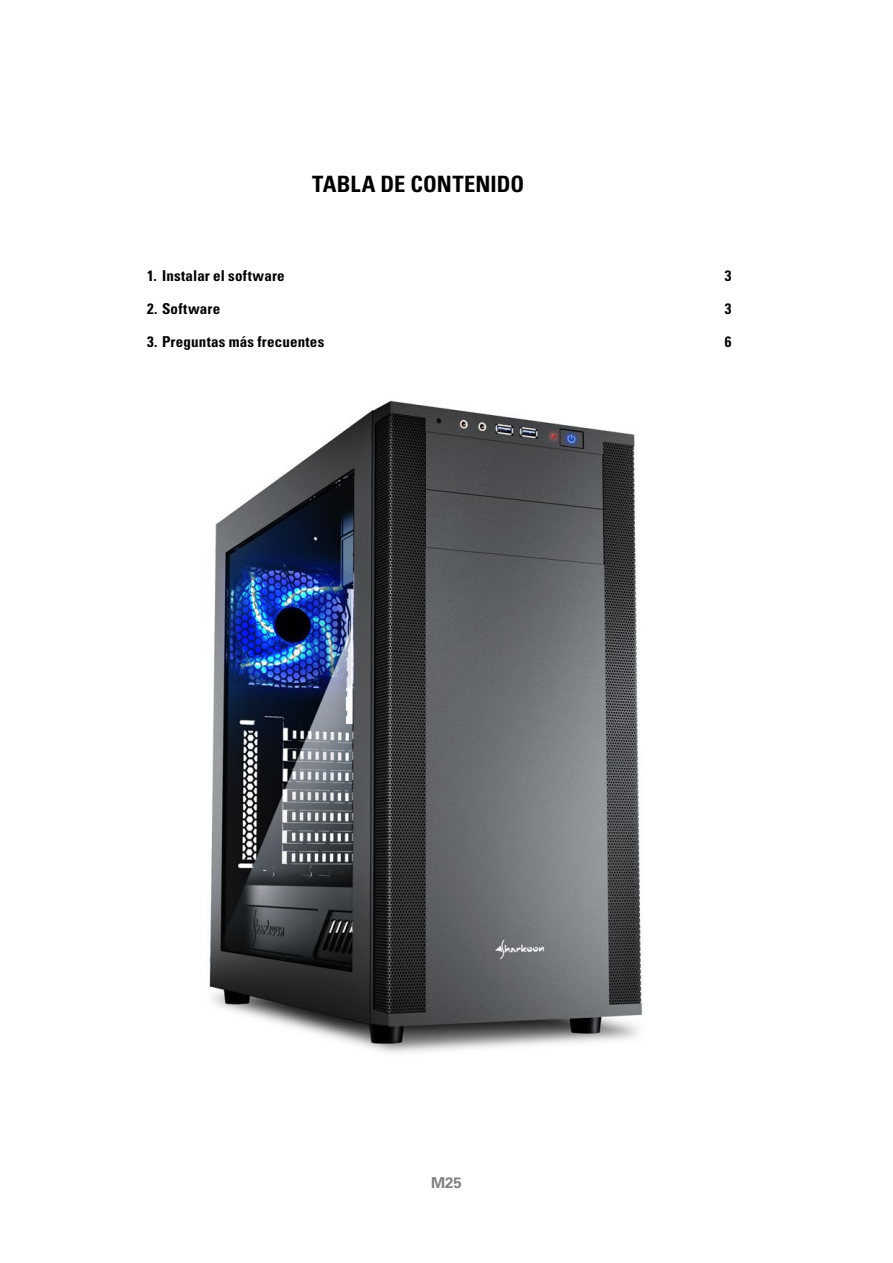
<style>
.page{position:relative;width:893px;height:1263px;background:#fff}
.page>*{position:absolute;margin:0;border:0;box-sizing:border-box;transform-origin:0 0}
.t1{font:700 condensed 22.5px "Univers";letter-spacing:.005em;color:#000}
.t2{font:700 condensed 15px "Univers";letter-spacing:.015em;color:#000}
.t3{font:700 15px "Univers";color:#808080}
</style>
<div class="page">
<img style="left:209px;top:400px;width:434px;height:653px">
<h1 class="t1" style="left:312px;top:170px;width:214px">TABLA DE CONTENIDO</h1>
<p class="t2" style="left:147px;top:266px;width:139px">1. Instalar el software</p>
<p class="t2" style="left:725px;top:266px;width:8px">3</p>
<p class="t2" style="left:147px;top:299px;width:75px">2. Software</p>
<p class="t2" style="left:725px;top:299px;width:8px">3</p>
<p class="t2" style="left:147px;top:332px;width:179px">3. Preguntas más frecuentes</p>
<p class="t2" style="left:725px;top:332px;width:8px">6</p>
<p class="t3" style="left:431px;top:1174px;width:32px">M25</p>
</div>
